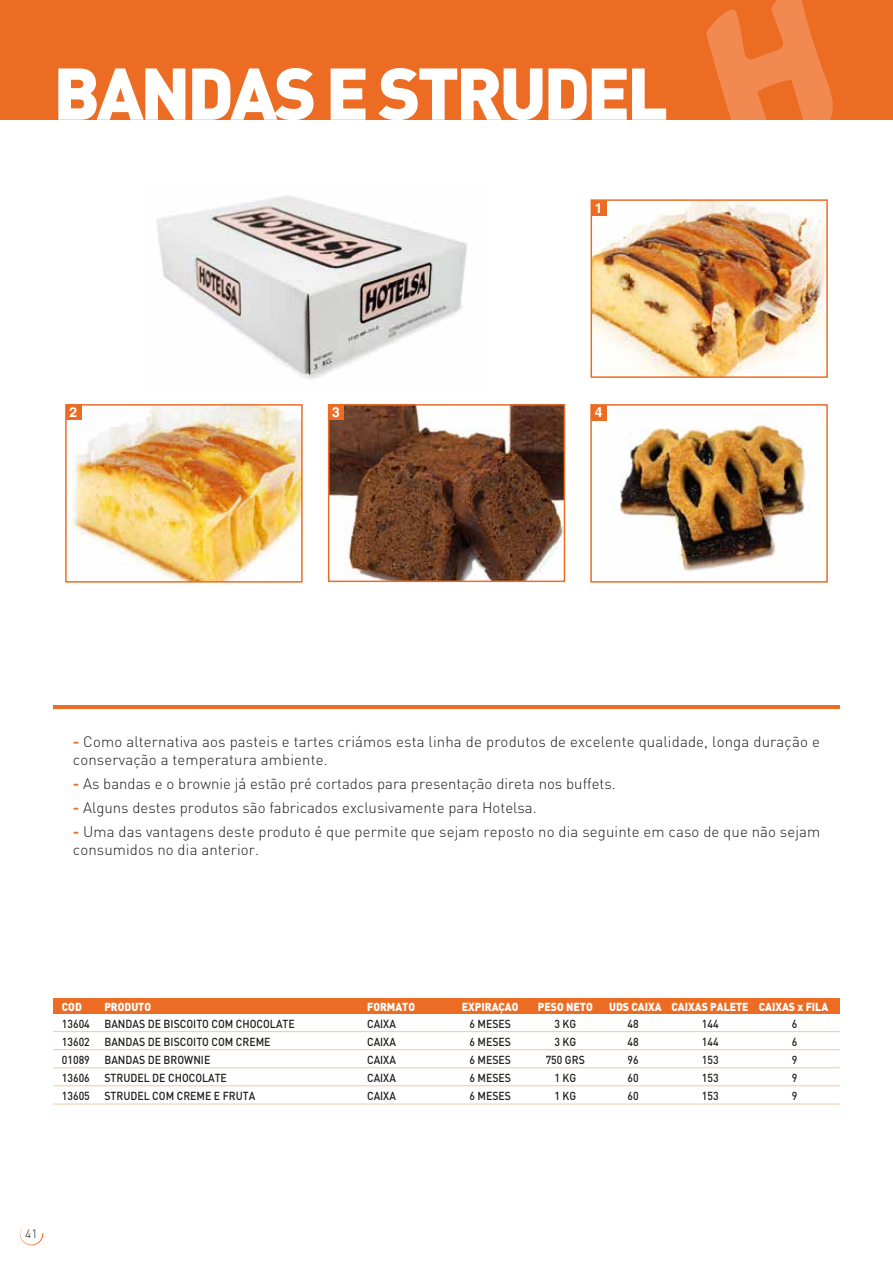
<style>
.page{position:relative;width:893px;height:1263px;background:#fff}
.page>*{position:absolute;margin:0;border:0;box-sizing:border-box;transform-origin:0 0}
.t1{font:900 72px "DINOT";letter-spacing:-.05em;color:#fff}
.t2{font:300 15px/18px "DINOT";letter-spacing:.01em;color:#1d1d1b}
.t3{font:700 13.8px "Helvetica LT Std";color:#fff}
.t4{font:300 12px "DINOT";color:#1d1d1b}
.t5{font:500 11.55px "DINOT";color:#1d1d1b;scale:.91 1}
.t6{font:900 11.55px "DINOT";color:#fff;scale:.91 1}
.s1{font-weight:700;color:#ed6c24}
</style>
<div class="page">
<div style="left:0;top:0;width:893px;height:119px;background:#ed6c24"></div>
<svg style="left:706px;top:0;width:127px;height:119px"></svg>
<hr style="left:53px;top:706px;width:787px;height:3px;background:#ed6c24">
<hr style="left:53px;top:1031px;width:787px;height:1px;background:#f8c4a8">
<hr style="left:53px;top:1049px;width:787px;height:1px;background:#f8c4a8">
<hr style="left:53px;top:1067px;width:787px;height:1px;background:#f8c4a8">
<hr style="left:53px;top:1085px;width:787px;height:1px;background:#f8c4a8">
<hr style="left:53px;top:1104px;width:787px;height:1px;background:#f8c4a8">
<div style="left:53px;top:998px;width:787px;height:15px;background:#ed6c24"></div>
<img style="left:593px;top:202px;width:232px;height:173px">
<div style="left:590px;top:199px;width:238px;height:179px;border:2px solid #ed6c24"></div>
<div style="left:591px;top:200px;width:15px;height:15px;background:#ed6c24"></div>
<img style="left:71px;top:407px;width:229px;height:173px">
<div style="left:65px;top:404px;width:238px;height:179px;border:2px solid #ed6c24"></div>
<div style="left:66px;top:405px;width:15px;height:15px;background:#ed6c24"></div>
<img style="left:331px;top:407px;width:231px;height:172px">
<div style="left:328px;top:404px;width:237px;height:178px;border:2px solid #ed6c24"></div>
<div style="left:329px;top:405px;width:15px;height:15px;background:#ed6c24"></div>
<img style="left:593px;top:407px;width:216px;height:165px">
<div style="left:590px;top:404px;width:238px;height:179px;border:2px solid #ed6c24"></div>
<div style="left:591px;top:405px;width:15px;height:15px;background:#ed6c24"></div>
<img style="left:157px;top:195px;width:311px;height:185px">
<svg style="left:20px;top:1224px;width:24px;height:21px"></svg>
<h1 class="t1" style="left:53px;top:45px;width:617px">BANDAS E STRUDEL</h1>
<p class="t3" style="left:595px;top:199px;width:9px">1</p>
<p class="t3" style="left:70px;top:404px;width:9px">2</p>
<p class="t3" style="left:332px;top:404px;width:9px">3</p>
<p class="t3" style="left:595px;top:404px;width:9px">4</p>
<p class="t2" style="left:73px;top:732px;width:749px"><span class="s1">-</span> Como alternativa aos pasteis e tartes criámos esta linha de produtos de excelente qualidade, longa duração e conservação a temperatura ambiente.</p>
<p class="t2" style="left:73px;top:774px;width:545px"><span class="s1">-</span> As bandas e o brownie já estão pré cortados para presentação direta nos buffets.</p>
<p class="t2" style="left:73px;top:798px;width:465px"><span class="s1">-</span> Alguns destes produtos são fabricados exclusivamente para Hotelsa.</p>
<p class="t2" style="left:73px;top:822px;width:749px"><span class="s1">-</span> Uma das vantagens deste produto é que permite que sejam reposto no dia seguinte em caso de que não sejam consumidos no dia anterior.</p>
<p class="t6" style="left:62px;top:999px;width:23px">COD</p>
<p class="t6" style="left:104px;top:999px;width:53px">PRODUTO</p>
<p class="t6" style="left:367px;top:999px;width:54px">FORMATO</p>
<p class="t6" style="left:462px;top:999px;width:64px">EXPIRAÇAO</p>
<p class="t6" style="left:538px;top:999px;width:62px">PESO NETO</p>
<p class="t6" style="left:609px;top:999px;width:242px">UDS CAIXA CAIXAS PALETE CAIXAS x FILA</p>
<p class="t5" style="left:62px;top:1015px;width:32px">13604</p>
<p class="t5" style="left:104px;top:1015px;width:211px">BANDAS DE BISCOITO COM CHOCOLATE</p>
<p class="t5" style="left:367px;top:1015px;width:33px">CAIXA</p>
<p class="t5" style="left:469px;top:1015px;width:47px">6 MESES</p>
<p class="t5" style="left:554px;top:1015px;width:25px">3 KG</p>
<p class="t5" style="left:628px;top:1015px;width:14px">48</p>
<p class="t5" style="left:702px;top:1015px;width:20px">144</p>
<p class="t5" style="left:792px;top:1015px;width:8px">6</p>
<p class="t5" style="left:62px;top:1034px;width:32px">13602</p>
<p class="t5" style="left:104px;top:1034px;width:184px">BANDAS DE BISCOITO COM CREME</p>
<p class="t5" style="left:367px;top:1034px;width:33px">CAIXA</p>
<p class="t5" style="left:469px;top:1034px;width:47px">6 MESES</p>
<p class="t5" style="left:554px;top:1034px;width:25px">3 KG</p>
<p class="t5" style="left:628px;top:1034px;width:14px">48</p>
<p class="t5" style="left:702px;top:1034px;width:20px">144</p>
<p class="t5" style="left:792px;top:1034px;width:8px">6</p>
<p class="t5" style="left:62px;top:1052px;width:32px">01089</p>
<p class="t5" style="left:104px;top:1052px;width:118px">BANDAS DE BROWNIE</p>
<p class="t5" style="left:367px;top:1052px;width:33px">CAIXA</p>
<p class="t5" style="left:469px;top:1052px;width:47px">6 MESES</p>
<p class="t5" style="left:546px;top:1052px;width:45px">750 GRS</p>
<p class="t5" style="left:628px;top:1052px;width:14px">96</p>
<p class="t5" style="left:702px;top:1052px;width:20px">153</p>
<p class="t5" style="left:792px;top:1052px;width:8px">9</p>
<p class="t5" style="left:62px;top:1070px;width:32px">13606</p>
<p class="t5" style="left:104px;top:1070px;width:136px">STRUDEL DE CHOCOLATE</p>
<p class="t5" style="left:367px;top:1070px;width:33px">CAIXA</p>
<p class="t5" style="left:469px;top:1070px;width:47px">6 MESES</p>
<p class="t5" style="left:554px;top:1070px;width:25px">1 KG</p>
<p class="t5" style="left:628px;top:1070px;width:14px">60</p>
<p class="t5" style="left:702px;top:1070px;width:20px">153</p>
<p class="t5" style="left:792px;top:1070px;width:8px">9</p>
<p class="t5" style="left:62px;top:1088px;width:32px">13605</p>
<p class="t5" style="left:104px;top:1088px;width:167px">STRUDEL COM CREME E FRUTA</p>
<p class="t5" style="left:367px;top:1088px;width:33px">CAIXA</p>
<p class="t5" style="left:469px;top:1088px;width:47px">6 MESES</p>
<p class="t5" style="left:554px;top:1088px;width:25px">1 KG</p>
<p class="t5" style="left:628px;top:1088px;width:14px">60</p>
<p class="t5" style="left:702px;top:1088px;width:20px">153</p>
<p class="t5" style="left:792px;top:1088px;width:8px">9</p>
<p class="t4" style="left:25px;top:1226px;width:14px">41</p>
</div>
